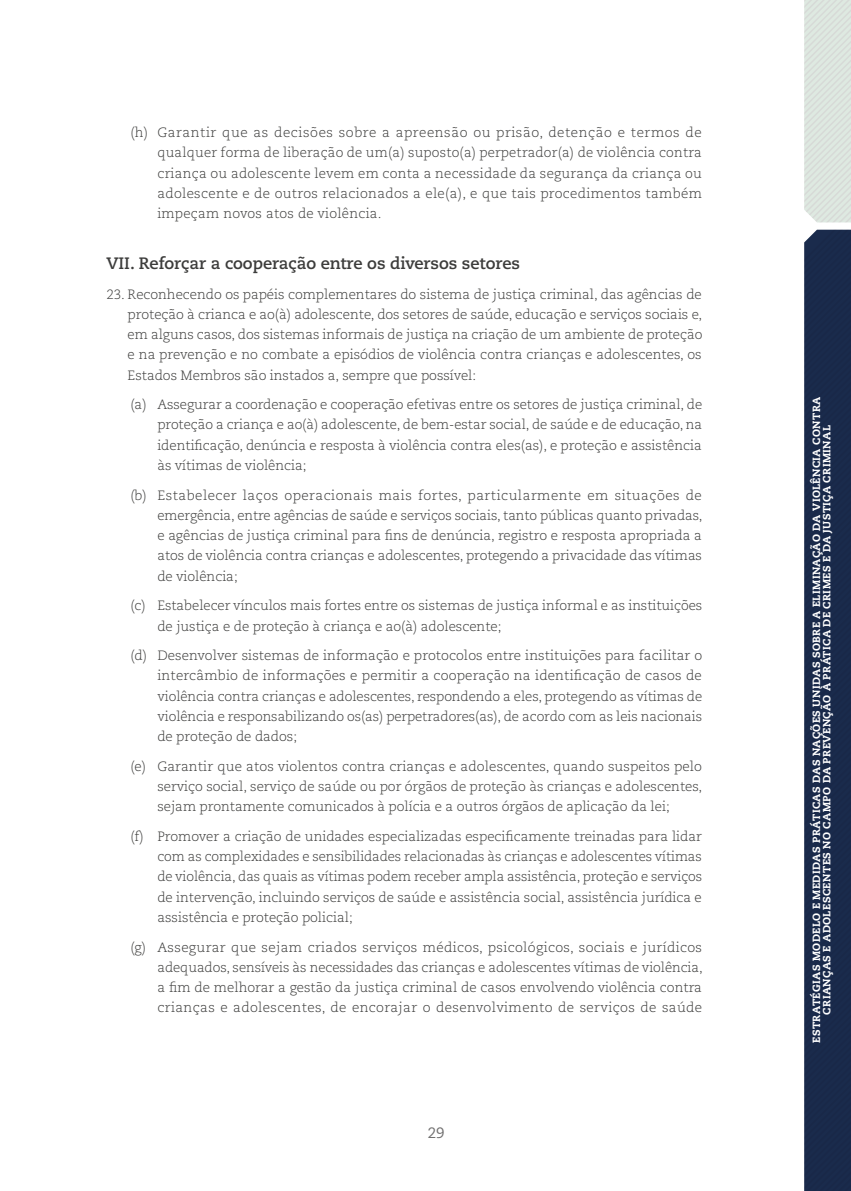
<style>
.page{position:relative;width:851px;height:1191px;background:#fff}
.page>*{position:absolute;margin:0;border:0;box-sizing:border-box;transform-origin:0 0}
.t1{font:700 16.5px "Caecilia LT Pro 75";letter-spacing:-.005em;color:#3c3c3b}
.t2{font:15px "Caecilia LT Pro 55 Roman";color:#706f6f}
.t3{font:300 13.5px/20.2px "Caecilia LT Pro 45";letter-spacing:-.005em;color:#3c3c3b;text-align:justify}
.t4{font:800 10.5px/10.5px "Caecilia LT Pro 85";letter-spacing:.045em;color:#fff;text-align:center}
</style>
<div class="page">
<div style="left:804px;top:230px;width:46px;height:961px;background:#192a4b"></div>
<svg style="left:804px;top:0;width:46px;height:223px"></svg>
<p class="t3" style="left:157px;top:122px;width:546px;text-indent:-27px">(h) Garantir que as decisões sobre a apreensão ou prisão, detenção e termos de qualquer forma de liberação de um(a) suposto(a) perpetrador(a) de violência contra criança ou adolescente levem em conta a necessidade da segurança da criança ou adolescente e de outros relacionados a ele(a), e que tais procedimentos também impeçam novos atos de violência.</p>
<p class="t1" style="left:106px;top:252px;width:415px">VII. Reforçar a cooperação entre os diversos setores</p>
<p class="t3" style="left:128px;top:283px;width:576px;text-indent:-21px">23. Reconhecendo os papéis complementares do sistema de justiça criminal, das agências de proteção à crianca e ao(à) adolescente, dos setores de saúde, educação e serviços sociais e, em alguns casos, dos sistemas informais de justiça na criação de um ambiente de proteção e na prevenção e no combate a episódios de violência contra crianças e adolescentes, os Estados Membros são instados a, sempre que possível:</p>
<p class="t3" style="left:157px;top:394px;width:546px;text-indent:-27px">(a) Assegurar a coordenação e cooperação efetivas entre os setores de justiça criminal, de proteção a criança e ao(à) adolescente, de bem-estar social, de saúde e de educação, na identificação, denúncia e resposta à violência contra eles(as), e proteção e assistência às vítimas de violência;</p>
<p class="t3" style="left:157px;top:484px;width:546px;text-indent:-27px">(b) Estabelecer laços operacionais mais fortes, particularmente em situações de emergência, entre agências de saúde e serviços sociais, tanto públicas quanto privadas, e agências de justiça criminal para fins de denúncia, registro e resposta apropriada a atos de violência contra crianças e adolescentes, protegendo a privacidade das vítimas de violência;</p>
<p class="t3" style="left:157px;top:595px;width:546px;text-indent:-27px">(c) Estabelecer vínculos mais fortes entre os sistemas de justiça informal e as instituições de justiça e de proteção à criança e ao(à) adolescente;</p>
<p class="t3" style="left:157px;top:645px;width:546px;text-indent:-27px">(d) Desenvolver sistemas de informação e protocolos entre instituições para facilitar o intercâmbio de informações e permitir a cooperação na identificação de casos de violência contra crianças e adolescentes, respondendo a eles, protegendo as vítimas de violência e responsabilizando os(as) perpetradores(as), de acordo com as leis nacionais de proteção de dados;</p>
<p class="t3" style="left:157px;top:755px;width:546px;text-indent:-27px">(e) Garantir que atos violentos contra crianças e adolescentes, quando suspeitos pelo serviço social, serviço de saúde ou por órgãos de proteção às crianças e adolescentes, sejam prontamente comunicados à polícia e a outros órgãos de aplicação da lei;</p>
<p class="t3" style="left:157px;top:826px;width:546px;text-indent:-27px">(f) Promover a criação de unidades especializadas especificamente treinadas para lidar com as complexidades e sensibilidades relacionadas às crianças e adolescentes vítimas de violência, das quais as vítimas podem receber ampla assistência, proteção e serviços de intervenção, incluindo serviços de saúde e assistência social, assistência jurídica e assistência e proteção policial;</p>
<p class="t3" style="left:157px;top:936px;width:547px;text-indent:-27px">(g) Assegurar que sejam criados serviços médicos, psicológicos, sociais e jurídicos adequados, sensíveis às necessidades das crianças e adolescentes vítimas de violência, a fim de melhorar a gestão da justiça criminal de casos envolvendo violência contra crianças e adolescentes, de encorajar o desenvolvimento de serviços de saúde</p>
<p class="t2" style="left:428px;top:1122px;width:18px">29</p>
<p class="t4" style="left:810px;top:1043px;width:648px;rotate:-90deg">ESTRATÉGIAS MODELO E MEDIDAS PRÁTICAS DAS NAÇÕES UNIDAS SOBRE A ELIMINAÇÃO DA VIOLÊNCIA CONTRA<br>CRIANÇAS E ADOLESCENTES NO CAMPO DA PREVENÇÃO À PRÁTICA DE CRIMES E DA JUSTIÇA CRIMINAL</p>
</div>
